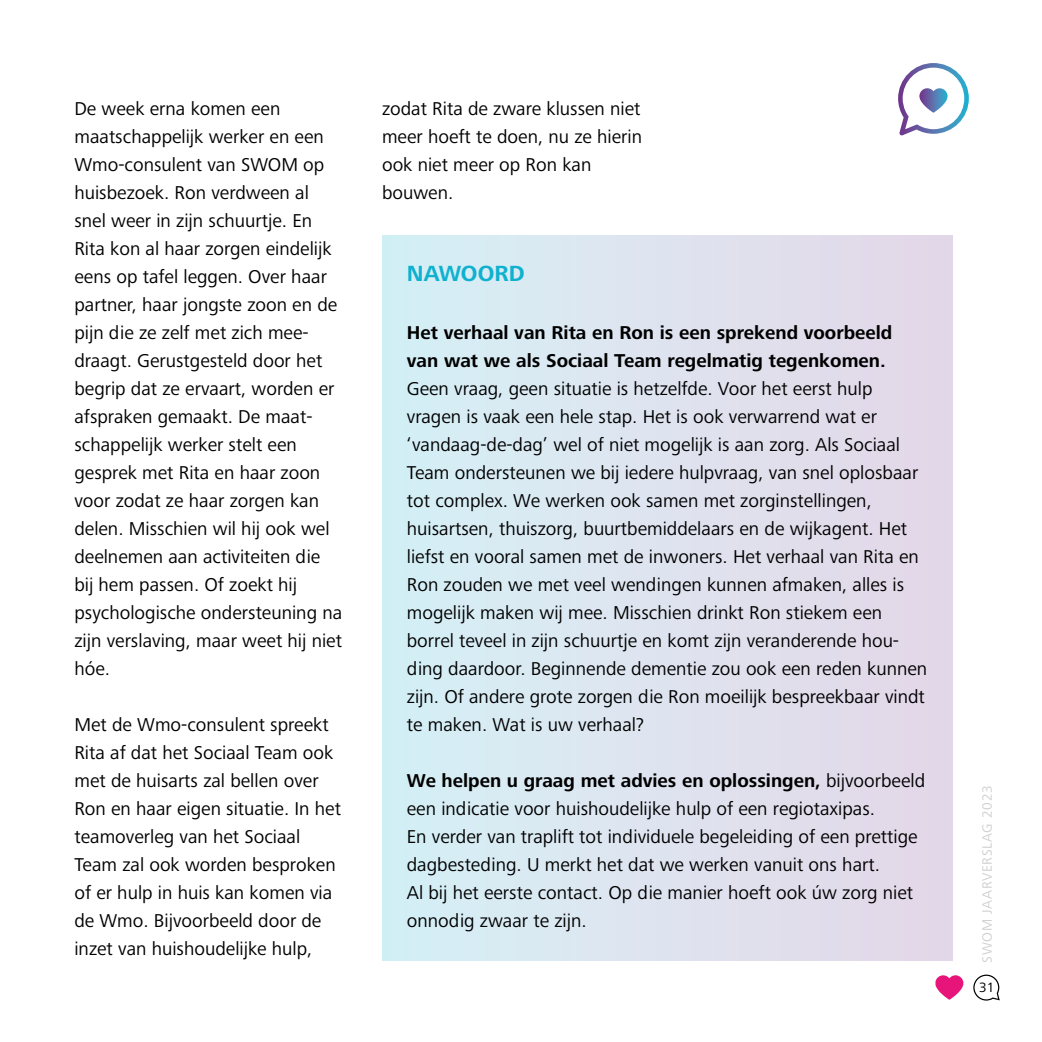
<style>
.page{position:relative;width:1042px;height:1042px;background:#fff}
.page>*{position:absolute;margin:0;border:0;box-sizing:border-box;transform-origin:0 0}
.t1{font:700 22.75px "Frutiger Next";color:#0fb1cf}
.t2{font:19.25px/28px "Frutiger Next";color:#000}
.t3{font:700 19.25px/28px "Frutiger Next";color:#000}
.t4{font:14px "Frutiger Next";letter-spacing:.05em;color:#cfd0d0}
.t5{font:14px "Frutiger Next";color:#000}
.s1{font-weight:700}
</style>
<div class="page">
<svg style="left:935px;top:975px;width:28px;height:25px"></svg>
<svg style="left:973px;top:974px;width:27px;height:26px"></svg>
<div style="left:382px;top:236px;width:570px;height:724px;background:linear-gradient(to right,#d5f0f6,#e5d7e8)"></div>
<svg style="left:898px;top:63px;width:71px;height:73px"></svg>
<p class="t2" style="left:74px;top:94px;width:269px">De week erna komen een maatschappelijk werker en een<br>Wmo-consulent van SWOM op huisbezoek. Ron verdween al snel weer in zijn schuurtje. En<br>Rita kon al haar zorgen eindelijk eens op tafel leggen. Over haar partner, haar jongste zoon en de pijn die ze zelf met zich mee&shy;draagt. Gerustgesteld door het begrip dat ze ervaart, worden er afspraken gemaakt. De maat&shy;schappelijk werker stelt een gesprek met Rita en haar zoon voor zodat ze haar zorgen kan delen. Misschien wil hij ook wel deelnemen aan activiteiten die bij hem passen. Of zoekt hij psychologische ondersteuning na zijn verslaving, maar weet hij niet hóe.</p>
<p class="t2" style="left:74px;top:710px;width:268px">Met de Wmo-consulent spreekt<br>Rita af dat het Sociaal Team ook met de huisarts zal bellen over<br>Ron en haar eigen situatie. In het teamoverleg van het Sociaal<br>Team zal ook worden besproken of er hulp in huis kan komen via de Wmo. Bijvoorbeeld door de inzet van huishoudelijke hulp,</p>
<p class="t2" style="left:382px;top:94px;width:262px">zodat Rita de zware klussen niet meer hoeft te doen, nu ze hierin ook niet meer op Ron kan bouwen.</p>
<p class="t1" style="left:407px;top:261px;width:119px">NAWOORD</p>
<p class="t3" style="left:407px;top:318px;width:487px">Het verhaal van Rita en Ron is een sprekend voorbeeld van wat we als Sociaal Team regelmatig tegenkomen.</p>
<p class="t2" style="left:407px;top:374px;width:522px">Geen vraag, geen situatie is hetzelfde. Voor het eerst hulp vragen is vaak een hele stap. Het is ook verwarrend wat er ‘vandaag-de-dag’ wel of niet mogelijk is aan zorg. Als Sociaal Team ondersteunen we bij iedere hulpvraag, van snel oplosbaar tot complex. We werken ook samen met zorginstellingen, huisartsen, thuiszorg, buurtbemiddelaars en de wijkagent. Het liefst en vooral samen met de inwoners. Het verhaal van Rita en Ron zouden we met veel wendingen kunnen afmaken, alles is mogelijk maken wij mee. Misschien drinkt Ron stiekem een borrel teveel in zijn schuurtje en komt zijn veranderende hou&shy;ding daardoor. Beginnende dementie zou ook een reden kunnen zijn. Of andere grote zorgen die Ron moeilijk bespreekbaar vindt te maken. Wat is uw verhaal?</p>
<p class="t2" style="left:407px;top:766px;width:520px"><span class="s1">We helpen u graag met advies en oplossingen,</span> bijvoorbeeld een indicatie voor huishoudelijke hulp of een regiotaxipas.<br>En verder van traplift tot individuele begeleiding of een prettige dagbesteding. U merkt het dat we werken vanuit ons hart.<br>Al bij het eerste contact. Op die manier hoeft ook úw zorg niet onnodig zwaar te zijn.</p>
<p class="t4" style="left:979px;top:962px;width:179px;rotate:-90deg">SWOM JAARVERSLAG 2023</p>
<p class="t5" style="left:979px;top:979px;width:17px">31</p>
</div>
